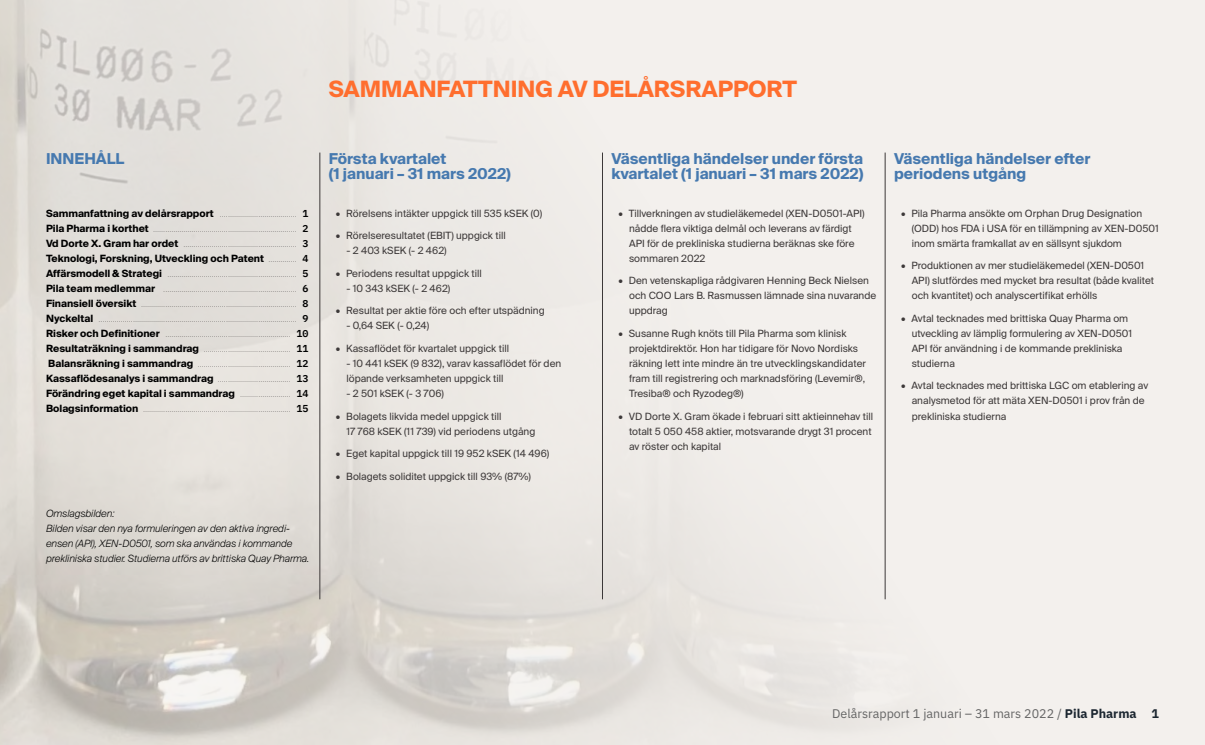
<style>
.page{position:relative;width:1205px;height:745px;background:#fff}
.page>*{position:absolute;margin:0;border:0;box-sizing:border-box;transform-origin:0 0}
.t1{font:700 22.5px "Suisse Intl";color:#ff6e2e}
.t2{font:700 15px/15px "Suisse Intl";color:#4679af}
.t3{font:12.5px "IBM Plex Sans";color:#646464}
.t4{font:10px/15px "Suisse Intl";color:#3c3838}
.t5{font:italic 300 10px/15px "Suisse Intl";color:#000}
.t6{font:700 10px "Suisse Intl";color:#000}
.t7{font:100 8.75px/15px "Suisse Intl";color:#3c3838;text-align:justify}
.s1{font-weight:700;font-size:10px;color:#000}
.s2{font-family:"IBM Plex Mono";font-weight:600;font-size:10px;color:#000}
.s3{font-weight:100;font-size:8.75px;color:#3c3838}
.s4{font-family:"IBM Plex Mono";font-weight:600}
.s5{font-weight:700;color:#1b2630}
</style>
<div class="page">
<hr style="left:319px;top:152px;width:1px;height:447px;background:#3c3838">
<hr style="left:602px;top:152px;width:1px;height:447px;background:#3c3838">
<hr style="left:885px;top:152px;width:1px;height:447px;background:#3c3838">
<h1 class="t1" style="left:329px;top:76px;width:469px">SAMMANFATTNING AV DELÅRSRAPPORT</h1>
<h2 class="t2" style="left:46px;top:151px;width:80px">INNEHÅLL</h2>
<h2 class="t2" style="left:329px;top:151px;width:184px">Första kvartalet<br>(1 januari – 31 mars 2022)</h2>
<p class="t4" style="left:336px;top:206px;width:208px">• Rörelsens intäkter uppgick till 535 kSEK (0)</p>
<p class="t4" style="left:336px;top:228px;width:171px">• Rörelseresultatet (EBIT) uppgick till</p>
<p class="t4" style="left:346px;top:243px;width:102px">- 2 403 kSEK (- 2 462)</p>
<p class="t4" style="left:336px;top:266px;width:148px">• Periodens resultat uppgick till</p>
<p class="t4" style="left:346px;top:281px;width:105px">- 10 343 kSEK (- 2 462)</p>
<p class="t4" style="left:336px;top:303px;width:210px">• Resultat per aktie före och efter utspädning</p>
<p class="t4" style="left:346px;top:318px;width:84px">- 0,64 SEK (- 0,24)</p>
<p class="t4" style="left:336px;top:341px;width:175px">• Kassaflödet för kvartalet uppgick till</p>
<p class="t4" style="left:346px;top:356px;width:216px">- 10 441 kSEK (9 832), varav kassaflödet för den löpande verksamheten uppgick till</p>
<p class="t4" style="left:346px;top:386px;width:99px">- 2 501 kSEK (- 3 706)</p>
<p class="t4" style="left:346px;top:408px;width:190px;text-indent:-11px">• Bolagets likvida medel uppgick till<br>17 768 kSEK (11 739) vid periodens utgång</p>
<p class="t4" style="left:336px;top:446px;width:215px">• Eget kapital uppgick till 19 952 kSEK (14 496)</p>
<p class="t4" style="left:336px;top:468px;width:197px">• Bolagets soliditet uppgick till 93% (87%)</p>
<p class="t7" style="left:46px;top:206px;width:264px"><span class="s1">Sammanfattning av delårsrapport</span> ...................................... <span class="s2">1<br></span><span class="s1">Pila Pharma i korthet</span> ....................................................................... <span class="s2">2<br></span><span class="s1">Vd Dorte X. Gram har ordet</span> ........................................................ <span class="s2">3</span></p>
<p class="t6" style="left:46px;top:252px;width:264px">Teknologi, Forskning, Utveckling och Patent <span class="s3">..............</span> <span class="s4">4</span></p>
<p class="t7" style="left:46px;top:266px;width:264px"><span class="s1">Affärsmodell &amp; Strategi</span> ................................................................ <span class="s2">5<br></span><span class="s1">Pila team medlemmar</span> .................................................................. <span class="s2">6<br></span><span class="s1">Finansiell översikt</span> ............................................................................. <span class="s2">8<br></span><span class="s1">Nyckeltal</span> .................................................................................................. <span class="s2">9<br></span><span class="s1">Risker och Definitioner</span> .............................................................. <span class="s2">10<br></span><span class="s1">Resultaträkning i sammandrag</span> ........................................... <span class="s2">11<br></span><span class="s1">Balansräkning i sammandrag</span> .............................................. <span class="s2">12<br></span><span class="s1">Kassaflödesanalys i sammandrag</span> .................................... <span class="s2">13</span></p>
<p class="t6" style="left:46px;top:387px;width:264px">Förändring eget kapital i sammandrag <span class="s3">.........................</span> <span class="s4">14</span></p>
<p class="t7" style="left:46px;top:401px;width:264px"><span class="s1">Bolagsinformation</span> ......................................................................... <span class="s2">15</span></p>
<p class="t5" style="left:46px;top:506px;width:265px">Omslagsbilden:<br>Bilden visar den nya formuleringen av den aktiva ingredi&shy;ensen (API), XEN-D0501, som ska användas i kommande prekliniska studier. Studierna utförs av brittiska Quay Pharma.</p>
<h2 class="t2" style="left:611px;top:151px;width:254px">Väsentliga händelser under första kvartalet (1 januari – 31 mars 2022)</h2>
<p class="t4" style="left:629px;top:206px;width:237px;text-indent:-11px">• Tillverkningen av studieläkemedel (XEN-D0501-API) nådde flera viktiga delmål och leverans av färdigt API för de prekliniska studierna beräknas ske före sommaren 2022</p>
<p class="t4" style="left:629px;top:273px;width:249px;text-indent:-11px">• Den vetenskapliga rådgivaren Henning Beck Nielsen och COO Lars B. Rasmussen lämnade sina nuvarande uppdrag</p>
<p class="t4" style="left:629px;top:326px;width:238px;text-indent:-11px">• Susanne Rugh knöts till Pila Pharma som klinisk projektdirektör. Hon har tidigare för Novo Nordisks räkning lett inte mindre än tre utvecklingskandidater fram till registrering och marknadsföring (Levemir®, Tresiba® och Ryzodeg®)</p>
<p class="t4" style="left:629px;top:408px;width:246px;text-indent:-11px">• VD Dorte X. Gram ökade i februari sitt aktieinnehav till totalt 5 050 458 aktier, motsvarande drygt 31 procent av röster och kapital</p>
<h2 class="t2" style="left:894px;top:151px;width:198px">Väsentliga händelser efter periodens utgång</h2>
<p class="t4" style="left:912px;top:206px;width:249px;text-indent:-11px">• Pila Pharma ansökte om Orphan Drug Designation (ODD) hos FDA i USA för en tillämpning av XEN-D0501 inom smärta framkallat av en sällsynt sjukdom</p>
<p class="t4" style="left:912px;top:258px;width:244px;text-indent:-11px">• Produktionen av mer studieläkemedel (XEN-D0501<br>API) slutfördes med mycket bra resultat (både kvalitet och kvantitet) och analyscertifikat erhölls</p>
<p class="t4" style="left:912px;top:311px;width:222px;text-indent:-11px">• Avtal tecknades med brittiska Quay Pharma om utveckling av lämplig formulering av XEN-D0501<br>API för användning i de kommande prekliniska studierna</p>
<p class="t4" style="left:912px;top:378px;width:238px;text-indent:-11px">• Avtal tecknades med brittiska LGC om etablering av analysmetod för att mäta XEN-D0501 i prov från de prekliniska studierna</p>
<p class="t3" style="left:832px;top:703px;width:328px">Delårsrapport 1 januari – 31 mars 2022 / <span class="s5">Pila Pharma 1</span></p>
</div>
